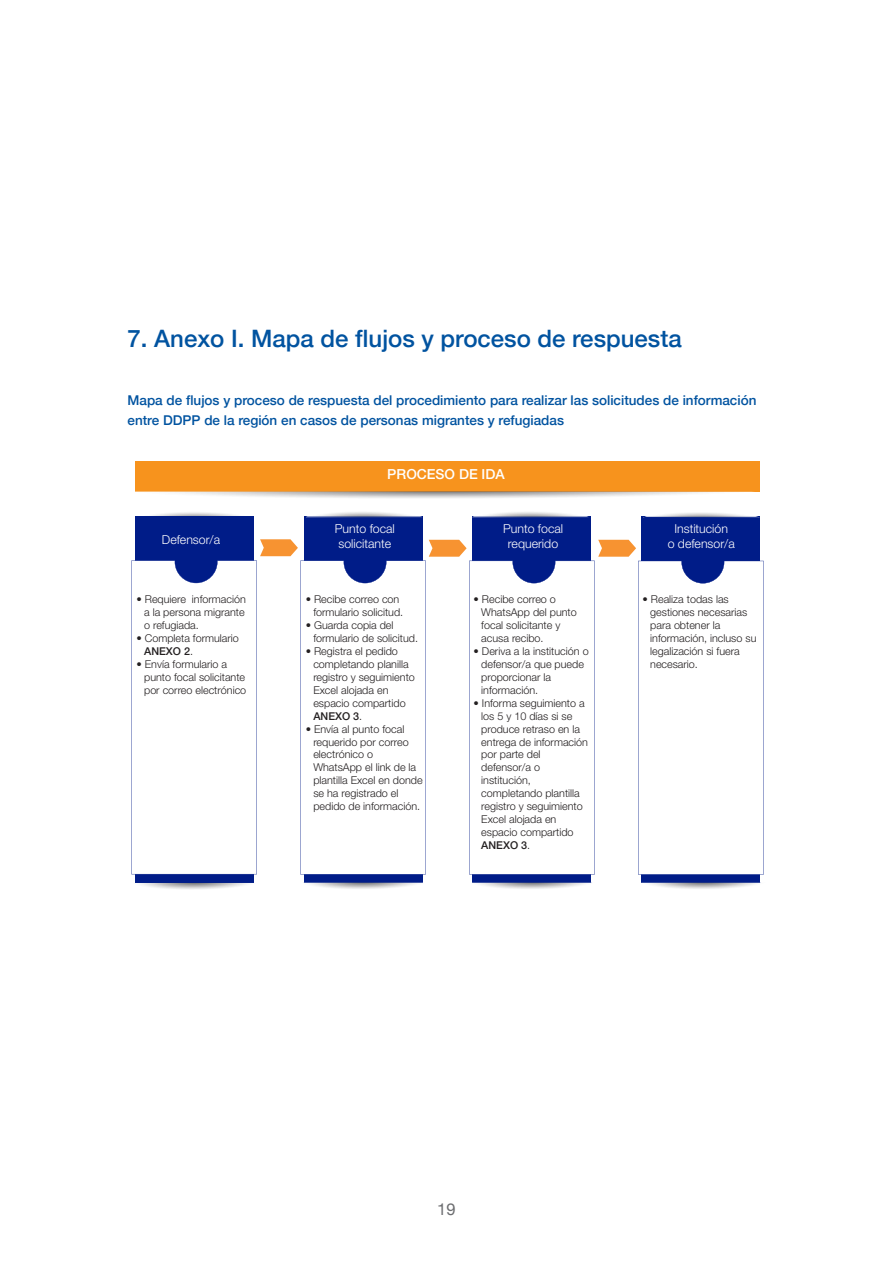
<style>
.page{position:relative;width:893px;height:1263px;background:#fff}
.page>*{position:absolute;margin:0;border:0;box-sizing:border-box;transform-origin:0 0}
.TITULO_CAP{font:500 24px "Helvetica Neue";color:#0153a0}
.t1{font:16.5px "Helvetica Neue";color:#6c6d70}
.t2{font:500 13.8px "Helvetica Neue";color:#fff}
.titulo_fuera_tabla{font:500 13.5px/19.5px "Helvetica Neue";color:#0153a0}
.t3{font:300 12.3px/14.9px "Helvetica Neue";color:#fff;text-align:center}
.t4{font:300 10.8px/12.9px "Helvetica Neue";color:#231f20}
.s1{font-weight:500}
</style>
<div class="page">
<svg style="left:138px;top:512px;width:114px;height:5px"></svg>
<div style="left:135px;top:517px;width:119px;height:366px;background:#001c88"></div>
<div style="left:304px;top:517px;width:118px;height:366px;background:#001c88"></div>
<div style="left:472px;top:517px;width:119px;height:366px;background:#001c88"></div>
<div style="left:135px;top:461px;width:625px;height:31px;background:#f7931d"></div>
<div style="left:641px;top:517px;width:119px;height:366px;background:#001c88"></div>
<svg style="left:140px;top:883px;width:108px;height:6px"></svg>
<svg style="left:306px;top:512px;width:116px;height:6px"></svg>
<svg style="left:303px;top:882px;width:120px;height:7px"></svg>
<hr style="left:304px;top:882px;width:118px;height:1px;background:#001c88">
<svg style="left:472px;top:512px;width:117px;height:6px"></svg>
<svg style="left:479px;top:882px;width:113px;height:7px"></svg>
<hr style="left:472px;top:882px;width:119px;height:1px;background:#001c88">
<svg style="left:643px;top:513px;width:117px;height:5px"></svg>
<svg style="left:650px;top:882px;width:111px;height:7px"></svg>
<hr style="left:641px;top:882px;width:119px;height:1px;background:#001c88">
<svg style="left:131px;top:539px;width:633px;height:336px"></svg>
<svg style="left:135px;top:491px;width:619px;height:7px"></svg>
<p class="TITULO_CAP" style="left:128px;top:319px;width:556px">7. Anexo I. Mapa de flujos y proceso de respuesta</p>
<p class="titulo_fuera_tabla" style="left:128px;top:389px;width:630px">Mapa de flujos y proceso de respuesta del procedimiento para realizar las solicitudes de información entre DDPP de la región en casos de personas migrantes y refugiadas</p>
<p class="t2" style="left:387px;top:463px;width:119px">PROCESO DE IDA</p>
<p class="t3" style="left:162px;top:531px;width:60px">Defensor/a</p>
<p class="t3" style="left:335px;top:520px;width:62px;text-align:left">Punto focal solicitante</p>
<p class="t3" style="left:503px;top:520px;width:62px">Punto focal requerido</p>
<p class="t3" style="left:668px;top:520px;width:69px">Institución<br>o defensor/a</p>
<p class="t4" style="left:144px;top:592px;width:103px;text-align:justify;text-indent:-8px">• Requiere información a la persona migrante o refugiada.</p>
<p class="t4" style="left:144px;top:631px;width:96px;text-indent:-8px">• Completa formulario<br><span class="s1">ANEXO 2</span>.</p>
<p class="t4" style="left:144px;top:657px;width:104px;text-indent:-8px">• Envía formulario a punto focal solicitante por correo electrónico</p>
<p class="t4" style="left:313px;top:592px;width:91px;text-indent:-8px">• Recibe correo con formulario solicitud.</p>
<p class="t4" style="left:313px;top:618px;width:106px;text-indent:-8px">• Guarda copia del formulario de solicitud.</p>
<p class="t4" style="left:313px;top:644px;width:103px;text-indent:-8px">• Registra el pedido completando planilla registro y seguimiento<br>Excel alojada en espacio compartido<br><span class="s1">ANEXO 3</span>.</p>
<p class="t4" style="left:313px;top:721px;width:111px;text-indent:-8px">• Envía al punto focal requerido por correo electrónico o<br>WhatsApp el link de la plantilla Excel en donde se ha registrado el pedido de información.</p>
<p class="t4" style="left:481px;top:592px;width:97px;text-indent:-8px">• Recibe correo o<br>WhatsApp del punto focal solicitante y acusa recibo.</p>
<p class="t4" style="left:481px;top:644px;width:109px;text-indent:-8px">• Deriva a la institución o defensor/a que puede proporcionar la información.</p>
<p class="t4" style="left:481px;top:696px;width:108px;text-indent:-8px">• Informa seguimiento a los 5 y 10 días si se produce retraso en la entrega de información por parte del defensor/a o institución, completando plantilla registro y seguimiento<br>Excel alojada en espacio compartido<br><span class="s1">ANEXO 3</span>.</p>
<p class="t4" style="left:650px;top:592px;width:108px;text-indent:-8px">• Realiza todas las gestiones necesarias para obtener la información, incluso su legalización si fuera necesario.</p>
<h2 class="t1" style="left:437px;top:1197px;width:20px">19</h2>
</div>
